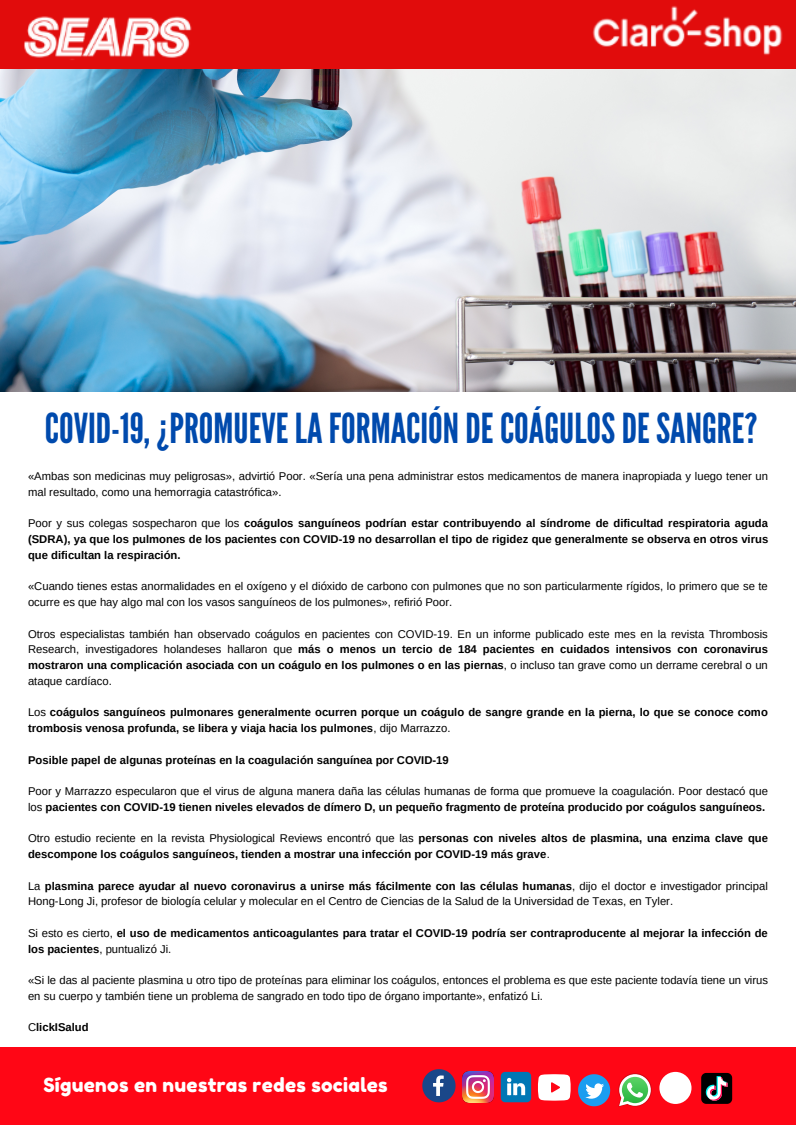
<style>
.page{position:relative;width:796px;height:1125px;background:#fff}
.page>*{position:absolute;margin:0;border:0;box-sizing:border-box;transform-origin:0 0}
.t1{font:41.25px "League Gothic";color:#004aad}
.t2{font:19.35px "Fredoka One";letter-spacing:.015em;color:#fff}
.t3{font:11.25px/15.8px "Arimo";color:#000}
.t4{font:700 11.25px/15.8px "Arimo";color:#000}
.s1{font-weight:400}
.s2{font-weight:700}
</style>
<div class="page">
<div style="left:0;top:1047px;width:795px;height:78px;background:#ff0615"></div>
<svg style="left:422px;top:1069px;width:33px;height:33px"></svg>
<img style="left:462px;top:1071px;width:31px;height:31px">
<svg style="left:500px;top:1072px;width:31px;height:30px"></svg>
<svg style="left:538px;top:1074px;width:32px;height:27px"></svg>
<svg style="left:578px;top:1074px;width:32px;height:32px"></svg>
<img style="left:618px;top:1073px;width:34px;height:34px">
<svg style="left:619px;top:1074px;width:31px;height:32px"></svg>
<div style="left:659px;top:1072px;width:32px;height:32px;background:#fff;border-radius:50%"></div>
<svg style="left:701px;top:1073px;width:31px;height:31px"></svg>
<img style="left:0;top:0;width:795px;height:391px">
<h1 class="t1" style="left:45px;top:404px;width:714px">COVID-19,¿PROMUEVE LAFORMACIÓNDECOÁGULOSDESANGRE?</h1>
<p class="t3" style="left:28px;top:468px;width:741px">«Ambas son medicinas muy peligrosas», advirtió Poor. «Sería una pena administrar estos medicamentos de manera inapropiada y luego tener un mal resultado, como una hemorragia catastrófica».</p>
<p class="t4" style="left:28px;top:515px;width:741px;text-align:justify"><span class="s1">Poor y sus colegas sospecharon que los</span> coágulos sanguíneos podrían estar contribuyendo al síndrome de dificultad respiratoria aguda (SDRA), ya que los pulmones de los pacientes con COVID-19 no desarrollan el tipo de rigidez que generalmente se observa en otros virus que dificultan la respiración.</p>
<p class="t3" style="left:28px;top:578px;width:741px">«Cuando tienes estas anormalidades en el oxígeno y el dióxido de carbono con pulmones que no son particularmente rígidos, lo primero que se te ocurre es que hay algo mal con los vasos sanguíneos de los pulmones», refirió Poor.</p>
<p class="t3" style="left:28px;top:626px;width:741px;text-align:justify">Otros especialistas también han observado coágulos en pacientes con COVID-19. En un informe publicado este mes en la revista Thrombosis Research, investigadores holandeses hallaron que <span class="s2">más o menos un tercio de 184 pacientes en cuidados intensivos con coronavirus mostraron una complicación asociada con un coágulo en los pulmones o en las piernas</span>, o incluso tan grave como un derrame cerebral o un ataque cardíaco.</p>
<p class="t4" style="left:28px;top:705px;width:741px"><span class="s1">Los</span> coágulos sanguíneos pulmonares generalmente ocurren porque un coágulo de sangre grande en la pierna, lo que se conoce como trombosis venosa profunda, se libera y viaja hacia los pulmones<span class="s1">, dijo Marrazzo.</span></p>
<p class="t4" style="left:28px;top:752px;width:422px">Posible papel de algunas proteínas en la coagulación sanguínea por COVID-19</p>
<p class="t3" style="left:28px;top:783px;width:741px">Poor y Marrazzo especularon que el virus de alguna manera daña las células humanas de forma que promueve la coagulación. Poor destacó que los <span class="s2">pacientes con COVID-19 tienen niveles elevados de dímero D, un pequeño fragmento de proteína producido por coágulos sanguíneos.</span></p>
<p class="t4" style="left:28px;top:831px;width:741px"><span class="s1">Otro estudio reciente en la revista Physiological Reviews encontró que las</span> personas con niveles altos de plasmina, una enzima clave que descompone los coágulos sanguíneos, tienden a mostrar una infección por COVID-19 más grave<span class="s1">.</span></p>
<p class="t3" style="left:28px;top:878px;width:741px">La <span class="s2">plasmina parece ayudar al nuevo coronavirus a unirse más fácilmente con las células humanas</span>, dijo el doctor e investigador principal<br>Hong-Long Ji, profesor de biología celular y molecular en el Centro de Ciencias de la Salud de la Universidad de Texas, en Tyler.</p>
<p class="t4" style="left:28px;top:925px;width:741px"><span class="s1">Si esto es cierto,</span> el uso de medicamentos anticoagulantes para tratar el COVID-19 podría ser contraproducente al mejorar la infección de los pacientes<span class="s1">, puntualizó Ji.</span></p>
<p class="t3" style="left:28px;top:972px;width:741px">«Si le das al paciente plasmina u otro tipo de proteínas para eliminar los coágulos, entonces el problema es que este paciente todavía tiene un virus en su cuerpo y también tiene un problema de sangrado en todo tipo de órgano importante», enfatizó Li.</p>
<p class="t4" style="left:28px;top:1020px;width:62px"><span class="s1">C</span>lickISalud</p>
<h2 class="t2" style="left:43px;top:1074px;width:346px">Síguenos en nuestras redes sociales</h2>
</div>
